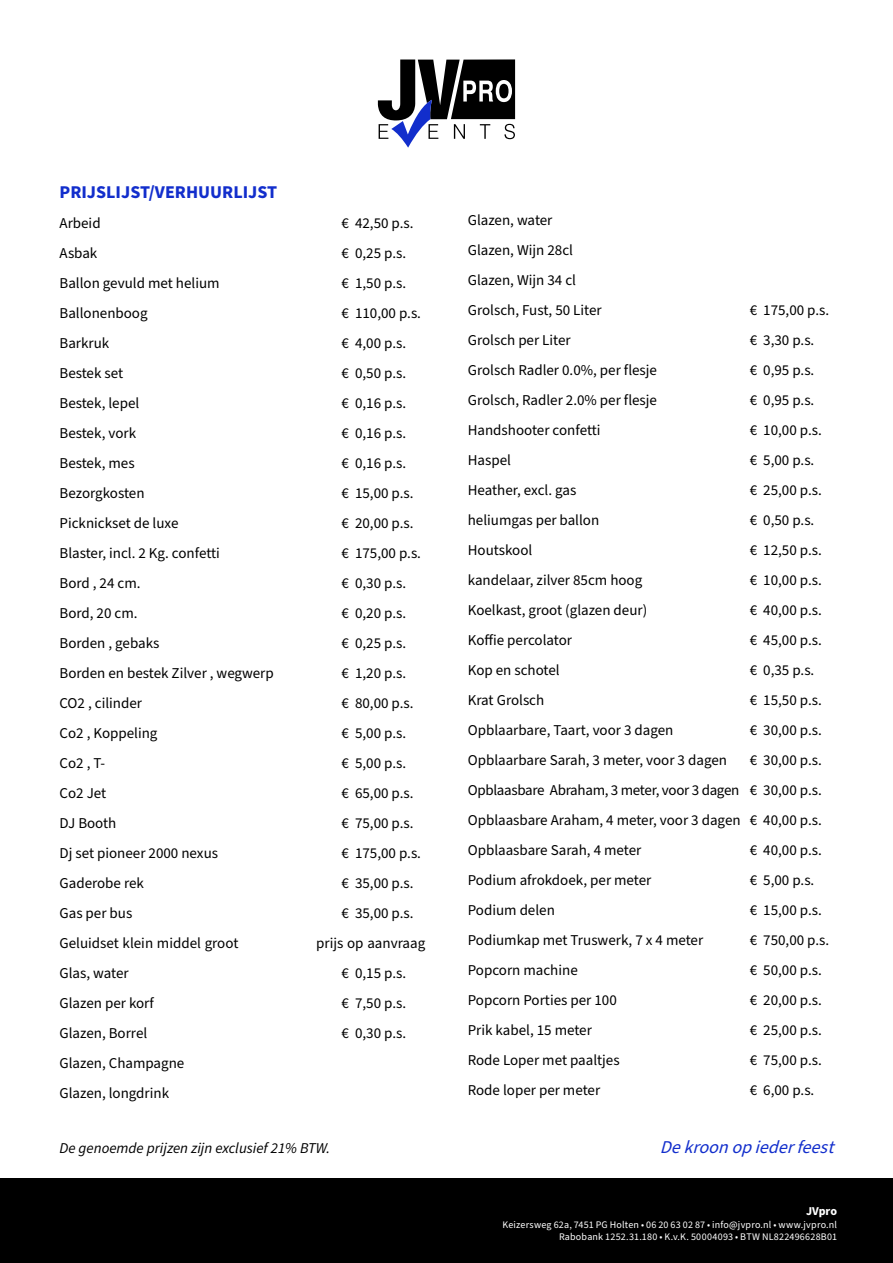
<style>
.page{position:relative;width:893px;height:1263px;background:#fff}
.page>*{position:absolute;margin:0;border:0;box-sizing:border-box;transform-origin:0 0}
.t1{font:700 18px "Source Sans Pro";color:#122ecc}
.t2{font:italic 18px "Source Sans Pro";color:#122ecc}
.t3{font:15px/30px "Source Sans Pro";color:#000}
.t4{font:italic 15px "Source Sans Pro";color:#000}
.t5{font:700 12px "Source Sans Pro";letter-spacing:-.005em;color:#fff}
.t6{font:10.05px/12px "Source Sans Pro";letter-spacing:.02em;color:#fff;text-align:right}
</style>
<div class="page">
<div style="left:0;top:1178px;width:893px;height:85px;background:#000"></div>
<svg style="left:378px;top:59px;width:137px;height:89px"></svg>
<p class="t1" style="left:60px;top:180px;width:219px">PRIJSLIJST/VERHUURLIJST</p>
<p class="t3" style="left:60px;top:208px;width:43px">Arbeid</p>
<p class="t3" style="left:342px;top:208px;width:74px">€ 42,50 p.s.</p>
<p class="t3" style="left:60px;top:238px;width:39px">Asbak</p>
<p class="t3" style="left:342px;top:238px;width:66px">€ 0,25 p.s.</p>
<p class="t3" style="left:60px;top:268px;width:162px">Ballon gevuld met helium</p>
<p class="t3" style="left:342px;top:268px;width:66px">€ 1,50 p.s.</p>
<p class="t3" style="left:60px;top:298px;width:90px">Ballonenboog</p>
<p class="t3" style="left:342px;top:298px;width:81px">€ 110,00 p.s.</p>
<p class="t3" style="left:60px;top:328px;width:51px">Barkruk</p>
<p class="t3" style="left:342px;top:328px;width:66px">€ 4,00 p.s.</p>
<p class="t3" style="left:60px;top:358px;width:65px">Bestek set</p>
<p class="t3" style="left:342px;top:358px;width:66px">€ 0,50 p.s.</p>
<p class="t3" style="left:60px;top:388px;width:81px">Bestek, lepel</p>
<p class="t3" style="left:342px;top:388px;width:66px">€ 0,16 p.s.</p>
<p class="t3" style="left:60px;top:418px;width:78px">Bestek, vork</p>
<p class="t3" style="left:342px;top:418px;width:66px">€ 0,16 p.s.</p>
<p class="t3" style="left:60px;top:448px;width:77px">Bestek, mes</p>
<p class="t3" style="left:342px;top:448px;width:66px">€ 0,16 p.s.</p>
<p class="t3" style="left:60px;top:478px;width:87px">Bezorgkosten</p>
<p class="t3" style="left:342px;top:478px;width:74px">€ 15,00 p.s.</p>
<p class="t3" style="left:60px;top:508px;width:120px">Picknickset de luxe</p>
<p class="t3" style="left:342px;top:508px;width:74px">€ 20,00 p.s.</p>
<p class="t3" style="left:60px;top:538px;width:162px">Blaster, incl. 2 Kg. confetti</p>
<p class="t3" style="left:342px;top:538px;width:81px">€ 175,00 p.s.</p>
<p class="t3" style="left:60px;top:568px;width:83px">Bord , 24 cm.</p>
<p class="t3" style="left:342px;top:568px;width:66px">€ 0,30 p.s.</p>
<p class="t3" style="left:60px;top:598px;width:80px">Bord, 20 cm.</p>
<p class="t3" style="left:342px;top:598px;width:66px">€ 0,20 p.s.</p>
<p class="t3" style="left:60px;top:628px;width:101px">Borden , gebaks</p>
<p class="t3" style="left:342px;top:628px;width:66px">€ 0,25 p.s.</p>
<p class="t3" style="left:60px;top:658px;width:216px">Borden en bestek Zilver , wegwerp</p>
<p class="t3" style="left:342px;top:658px;width:66px">€ 1,20 p.s.</p>
<p class="t3" style="left:60px;top:688px;width:84px">CO2 , cilinder</p>
<p class="t3" style="left:342px;top:688px;width:74px">€ 80,00 p.s.</p>
<p class="t3" style="left:60px;top:718px;width:100px">Co2 , Koppeling</p>
<p class="t3" style="left:342px;top:718px;width:66px">€ 5,00 p.s.</p>
<p class="t3" style="left:60px;top:748px;width:47px">Co2 , T-</p>
<p class="t3" style="left:342px;top:748px;width:66px">€ 5,00 p.s.</p>
<p class="t3" style="left:60px;top:778px;width:48px">Co2 Jet</p>
<p class="t3" style="left:342px;top:778px;width:74px">€ 65,00 p.s.</p>
<p class="t3" style="left:60px;top:808px;width:58px">DJ Booth</p>
<p class="t3" style="left:342px;top:808px;width:74px">€ 75,00 p.s.</p>
<p class="t3" style="left:60px;top:838px;width:160px">Dj set pioneer 2000 nexus</p>
<p class="t3" style="left:342px;top:838px;width:81px">€ 175,00 p.s.</p>
<p class="t3" style="left:60px;top:868px;width:86px">Gaderobe rek</p>
<p class="t3" style="left:342px;top:868px;width:74px">€ 35,00 p.s.</p>
<p class="t3" style="left:60px;top:898px;width:74px">Gas per bus</p>
<p class="t3" style="left:342px;top:898px;width:74px">€ 35,00 p.s.</p>
<p class="t3" style="left:60px;top:928px;width:180px">Geluidset klein middel groot</p>
<p class="t3" style="left:316px;top:928px;width:111px">prijs op aanvraag</p>
<p class="t3" style="left:60px;top:958px;width:71px">Glas, water</p>
<p class="t3" style="left:342px;top:958px;width:66px">€ 0,15 p.s.</p>
<p class="t3" style="left:60px;top:988px;width:96px">Glazen per korf</p>
<p class="t3" style="left:342px;top:988px;width:66px">€ 7,50 p.s.</p>
<p class="t3" style="left:60px;top:1018px;width:89px">Glazen, Borrel</p>
<p class="t3" style="left:342px;top:1018px;width:66px">€ 0,30 p.s.</p>
<p class="t3" style="left:60px;top:1048px;width:126px">Glazen, Champagne<br>Glazen, longdrink</p>
<p class="t3" style="left:468px;top:205px;width:136px">Glazen, water<br>Glazen, Wijn 28cl<br>Glazen, Wijn 34 cl<br>Grolsch, Fust, 50 Liter</p>
<p class="t3" style="left:750px;top:295px;width:81px">€ 175,00 p.s.</p>
<p class="t3" style="left:468px;top:325px;width:105px">Grolsch per Liter</p>
<p class="t3" style="left:750px;top:325px;width:66px">€ 3,30 p.s.</p>
<p class="t3" style="left:468px;top:355px;width:191px">Grolsch Radler 0.0%, per flesje</p>
<p class="t3" style="left:750px;top:355px;width:66px">€ 0,95 p.s.</p>
<p class="t3" style="left:468px;top:385px;width:191px">Grolsch, Radler 2.0% per flesje</p>
<p class="t3" style="left:750px;top:385px;width:66px">€ 0,95 p.s.</p>
<p class="t3" style="left:468px;top:415px;width:134px">Handshooter confetti</p>
<p class="t3" style="left:750px;top:415px;width:74px">€ 10,00 p.s.</p>
<p class="t3" style="left:468px;top:445px;width:45px">Haspel</p>
<p class="t3" style="left:750px;top:445px;width:66px">€ 5,00 p.s.</p>
<p class="t3" style="left:468px;top:475px;width:110px">Heather, excl. gas</p>
<p class="t3" style="left:750px;top:475px;width:74px">€ 25,00 p.s.</p>
<p class="t3" style="left:468px;top:505px;width:133px">heliumgas per ballon</p>
<p class="t3" style="left:750px;top:505px;width:66px">€ 0,50 p.s.</p>
<p class="t3" style="left:468px;top:535px;width:66px">Houtskool</p>
<p class="t3" style="left:750px;top:535px;width:74px">€ 12,50 p.s.</p>
<p class="t3" style="left:468px;top:565px;width:176px">kandelaar, zilver 85cm hoog</p>
<p class="t3" style="left:750px;top:565px;width:74px">€ 10,00 p.s.</p>
<p class="t3" style="left:468px;top:595px;width:181px">Koelkast, groot (glazen deur)</p>
<p class="t3" style="left:750px;top:595px;width:74px">€ 40,00 p.s.</p>
<p class="t3" style="left:468px;top:625px;width:106px">Koffie percolator</p>
<p class="t3" style="left:750px;top:625px;width:74px">€ 45,00 p.s.</p>
<p class="t3" style="left:468px;top:655px;width:93px">Kop en schotel</p>
<p class="t3" style="left:750px;top:655px;width:66px">€ 0,35 p.s.</p>
<p class="t3" style="left:468px;top:685px;width:78px">Krat Grolsch</p>
<p class="t3" style="left:750px;top:685px;width:74px">€ 15,50 p.s.</p>
<p class="t3" style="left:468px;top:715px;width:207px">Opblaarbare, Taart, voor 3 dagen</p>
<p class="t3" style="left:750px;top:715px;width:74px">€ 30,00 p.s.</p>
<p class="t3" style="left:468px;top:745px;width:261px">Opblaarbare Sarah, 3 meter, voor 3 dagen</p>
<p class="t3" style="left:468px;top:745px;width:356px;text-align:justify;text-indent:282px">€ 30,00 p.s.<br>Opblaasbare Abraham, 3 meter, voor 3 dagen € 30,00 p.s.<br>Opblaasbare Araham, 4 meter, voor 3 dagen € 40,00 p.s.<br>Opblaasbare Sarah, 4 meter</p>
<p class="t3" style="left:750px;top:835px;width:74px">€ 40,00 p.s.</p>
<p class="t3" style="left:468px;top:865px;width:185px">Podium afrokdoek, per meter</p>
<p class="t3" style="left:750px;top:865px;width:66px">€ 5,00 p.s.</p>
<p class="t3" style="left:468px;top:895px;width:89px">Podium delen</p>
<p class="t3" style="left:750px;top:895px;width:74px">€ 15,00 p.s.</p>
<p class="t3" style="left:468px;top:925px;width:237px">Podiumkap met Truswerk, 7 x 4 meter</p>
<p class="t3" style="left:750px;top:925px;width:81px">€ 750,00 p.s.</p>
<p class="t3" style="left:468px;top:955px;width:112px">Popcorn machine</p>
<p class="t3" style="left:750px;top:955px;width:74px">€ 50,00 p.s.</p>
<p class="t3" style="left:468px;top:985px;width:151px">Popcorn Porties per 100</p>
<p class="t3" style="left:750px;top:985px;width:74px">€ 20,00 p.s.</p>
<p class="t3" style="left:468px;top:1015px;width:126px">Prik kabel, 15 meter</p>
<p class="t3" style="left:750px;top:1015px;width:74px">€ 25,00 p.s.</p>
<p class="t3" style="left:468px;top:1045px;width:153px">Rode Loper met paaltjes</p>
<p class="t3" style="left:750px;top:1045px;width:74px">€ 75,00 p.s.</p>
<p class="t3" style="left:468px;top:1075px;width:134px">Rode loper per meter</p>
<p class="t3" style="left:750px;top:1075px;width:66px">€ 6,00 p.s.</p>
<p class="t4" style="left:60px;top:1138px;width:272px">De genoemde prijzen zijn exclusief 21% BTW.</p>
<p class="t2" style="left:660px;top:1135px;width:182px">Dekroonopiederfeest</p>
<p class="t5" style="left:806px;top:1203px;width:32px">JVpro</p>
<p class="t6" style="left:502px;top:1218px;width:336px">Keizersweg 62a, 7451 PG Holten • 06 20 63 02 87 • info@jvpro.nl • www.jvpro.nl<br>Rabobank 1252.31.180 • K.v.K. 50004093 • BTW NL822496628B01</p>
</div>
